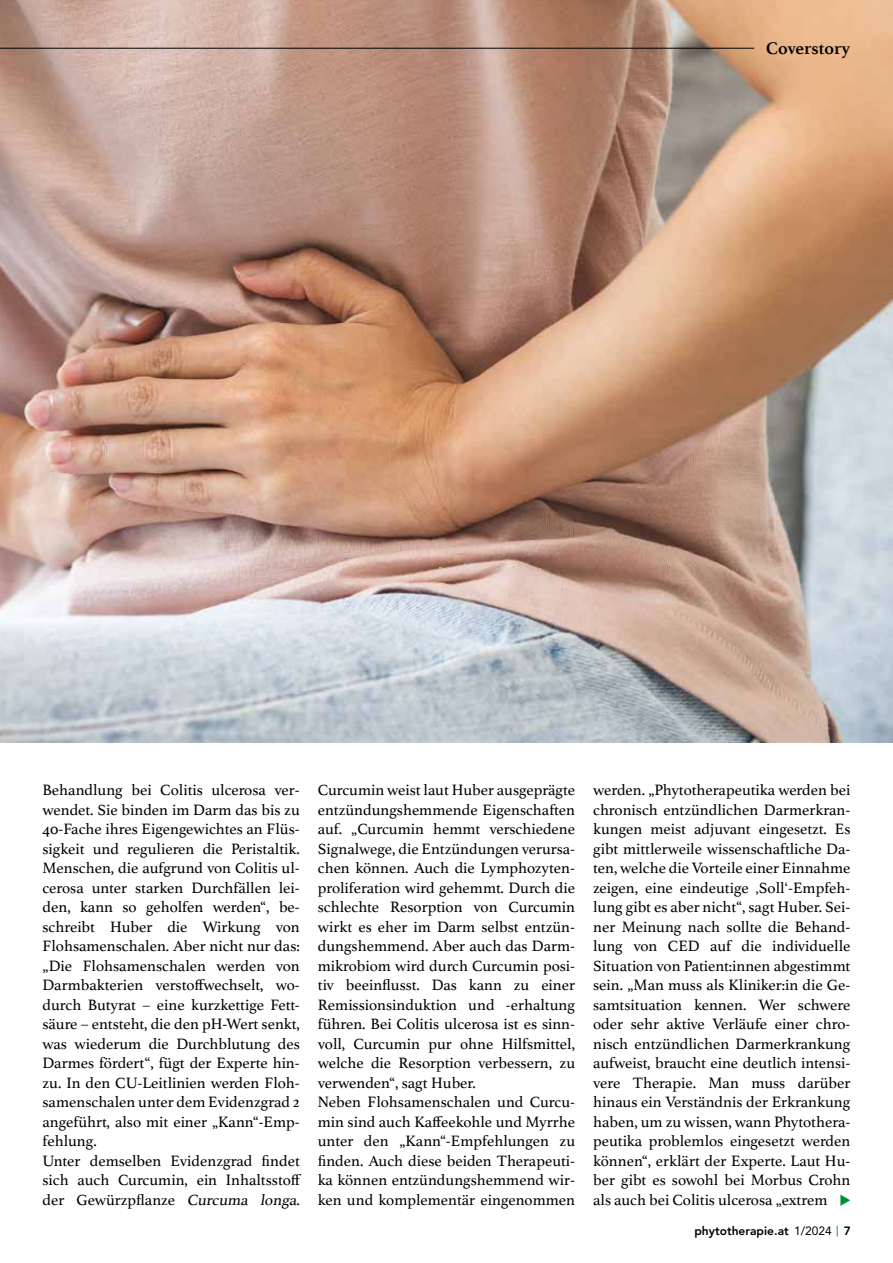
<style>
.page{position:relative;width:893px;height:1263px;background:#fff}
.page>*{position:absolute;margin:0;border:0;box-sizing:border-box;transform-origin:0 0}
.t1{font:700 18px "Athelas";color:#000}
.t2{font:15.75px/19.5px "Athelas";color:#000}
.t3{font:800 12px "Avenir";color:#000}
.s1{font-weight:400}
.s2{font-family:"Lucida Grande";font-weight:400;color:#008e38}
</style>
<div class="page">
<img style="left:0;top:0;width:893px;height:742px">
<hr style="left:0;top:48px;width:754px;height:1px;background:#000">
<p class="t1" style="left:766px;top:33px;width:86px">Coverstory</p>
<p class="t2" style="left:43px;top:780px;width:260px">Behandlung bei Colitis ulcerosa ver&shy;wendet. Sie binden im Darm das bis zu 40-Fache ihres Eigengewichtes an Flüs&shy;sigkeit und regulieren die Peristaltik.<br>Menschen, die aufgrund von Colitis ul&shy;cerosa unter starken Durchfällen lei&shy;den, kann so geholfen werden“, be&shy;schreibt Huber die Wirkung von Flohsamenschalen. Aber nicht nur das: „Die Flohsamenschalen werden von Darmbakterien verstoffwechselt, wo&shy;durch Butyrat – eine kurzkettige Fett&shy;säure – entsteht, die den pH-Wert senkt, was wiederum die Durchblutung des Darmes fördert“, fügt der Experte hin&shy;zu. In den CU-Leitlinien werden Floh&shy;samenschalen unter dem Evidenzgrad 2 angeführt, also mit einer „Kann“-Emp&shy;fehlung.<br>Unter demselben Evidenzgrad findet sich auch Curcumin, ein Inhaltsstoff der Gewürzpflanze Curcuma longa.</p>
<p class="t2" style="left:318px;top:780px;width:259px">Curcumin weist laut Huber ausgeprägte entzündungshemmende Eigenschaften auf. „Curcumin hemmt verschiedene Signalwege, die Entzündungen verursa&shy;chen können. Auch die Lymphozyten&shy;proliferation wird gehemmt. Durch die schlechte Resorption von Curcumin wirkt es eher im Darm selbst entzün&shy;dungshemmend. Aber auch das Darm&shy;mikrobiom wird durch Curcumin posi&shy;tiv beeinflusst. Das kann zu einer Remissionsinduktion und -erhaltung führen. Bei Colitis ulcerosa ist es sinn&shy;voll, Curcumin pur ohne Hilfsmittel, welche die Resorption verbessern, zu verwenden“, sagt Huber.<br>Neben Flohsamenschalen und Curcu&shy;min sind auch Kaffeekohle und Myrrhe unter den „Kann“-Empfehlungen zu finden. Auch diese beiden Therapeuti&shy;ka können entzündungshemmend wir&shy;ken und komplementär eingenommen</p>
<p class="t2" style="left:593px;top:780px;width:259px;text-align:justify">werden. „Phytotherapeutika werden bei chronisch entzündlichen Darmerkran&shy;kungen meist adjuvant eingesetzt. Es gibt mittlerweile wissenschaftliche Da&shy;ten, welche die Vorteile einer Einnahme zeigen, eine eindeutige ‚Soll‘-Empfeh&shy;lung gibt es aber nicht“, sagt Huber. Sei&shy;ner Meinung nach sollte die Behand&shy;lung von CED auf die individuelle Situation von Patient:innen abgestimmt sein. „Man muss als Kliniker:in die Ge&shy;samtsituation kennen. Wer schwere oder sehr aktive Verläufe einer chro&shy;nisch entzündlichen Darmerkrankung aufweist, braucht eine deutlich intensi&shy;vere Therapie. Man muss darüber hinaus ein Verständnis der Erkrankung haben, um zu wissen, wann Phytothera&shy;peutika problemlos eingesetzt werden können“, erklärt der Experte. Laut Hu&shy;ber gibt es sowohl bei Morbus Crohn als auch bei Colitis ulcerosa „extrem</p>
<p class="t3" style="left:694px;top:1223px;width:158px">phytotherapie.at <span class="s1">1/2024</span> <span class="s2">|</span> 7</p>
</div>
